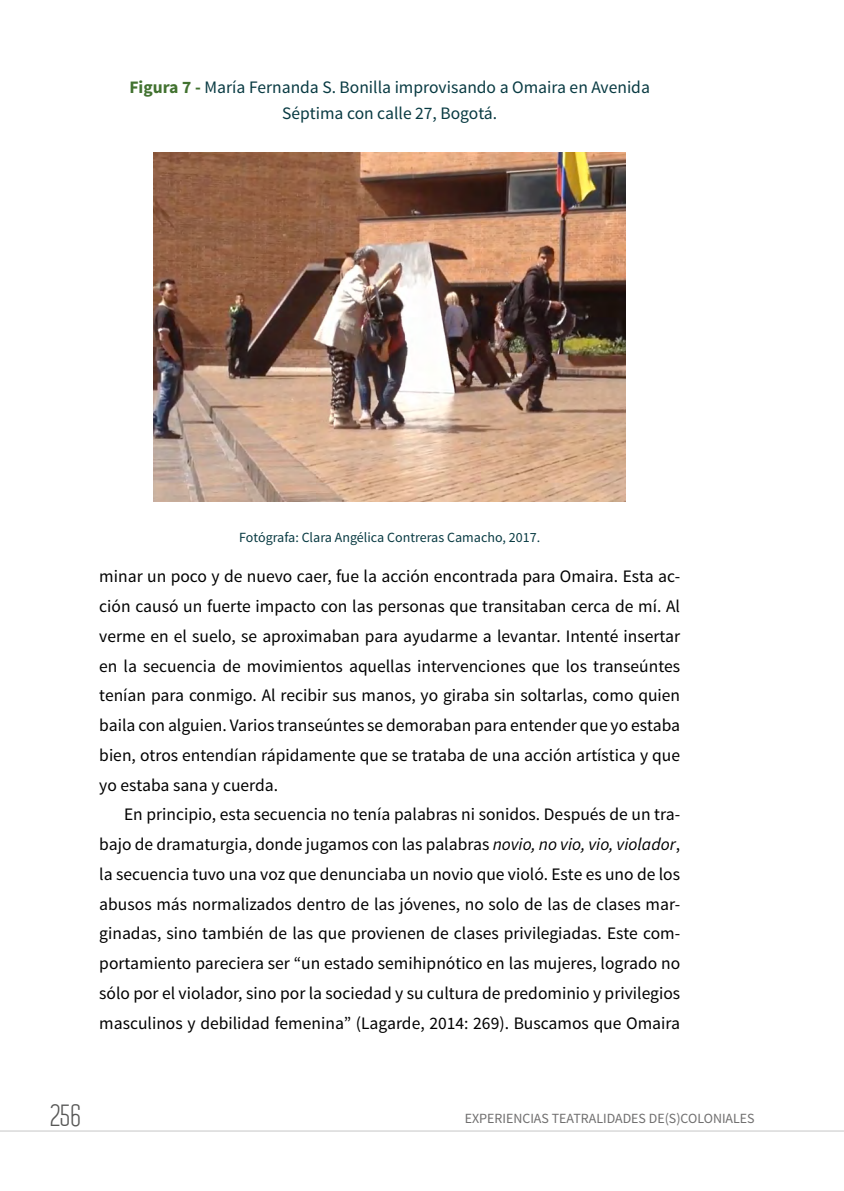
<style>
.page{position:relative;width:844px;height:1191px;background:#fff}
.page>*{position:absolute;margin:0;border:0;box-sizing:border-box;transform-origin:0 0}
.t1{font:28px "Politica";color:#575756}
.p2{font:17.5px/29.8px "Source Sans Pro";color:#000;text-align:justify}
.figura_01{font:17.5px/26.2px "Source Sans Pro";color:#083a42;text-align:center}
.figura_03{font:14px "Source Sans Pro";color:#083a42}
.t2{font:14px "Source Sans Pro";color:#706f6f}
.s1{font-weight:700;color:#427230}
.s2{font-style:italic}
</style>
<div class="page">
<hr style="left:0;top:1130px;width:843px;height:1px;background:#c6c6c6">
<img style="left:154px;top:153px;width:471px;height:348px">
<p class="figura_01" style="left:129px;top:74px;width:522px"><span class="s1">Figura 7 -</span> María Fernanda S. Bonilla improvisando a Omaira en Avenida<br>Séptima con calle 27, Bogotá.</p>
<p class="figura_03" style="left:239px;top:528px;width:302px">Fotógrafa: Clara Angélica Contreras Camacho, 2017.</p>
<p class="p2" style="left:99px;top:562px;width:582px">minar un poco y de nuevo caer, fue la acción encontrada para Omaira. Esta ac&shy;ción causó un fuerte impacto con las personas que transitaban cerca de mí. Al verme en el suelo, se aproximaban para ayudarme a levantar. Intenté insertar en la secuencia de movimientos aquellas intervenciones que los transeúntes tenían para conmigo. Al recibir sus manos, yo giraba sin soltarlas, como quien baila con alguien. Varios transeúntes se demoraban para entender que yo estaba bien, otros entendían rápidamente que se trataba de una acción artística y que yo estaba sana y cuerda.</p>
<p class="p2" style="left:99px;top:800px;width:582px;text-indent:25px">En principio, esta secuencia no tenía palabras ni sonidos. Después de un tra&shy;bajo de dramaturgia, donde jugamos con las palabras <span class="s2">novio, no vio, vio, violador</span>, la secuencia tuvo una voz que denunciaba un novio que violó. Este es uno de los abusos más normalizados dentro de las jóvenes, no solo de las de clases mar&shy;ginadas, sino también de las que provienen de clases privilegiadas. Este com&shy;portamiento pareciera ser “un estado semihipnótico en las mujeres, logrado no sólo por el violador, sino por la sociedad y su cultura de predominio y privilegios masculinos y debilidad femenina” (Lagarde, 2014: 269). Buscamos que Omaira</p>
<h1 class="t1" style="left:50px;top:1097px;width:33px">256</h1>
<p class="t2" style="left:464px;top:1110px;width:291px">EXPERIENCIAS TEATRALIDADES DE(S)COLONIALES</p>
</div>
